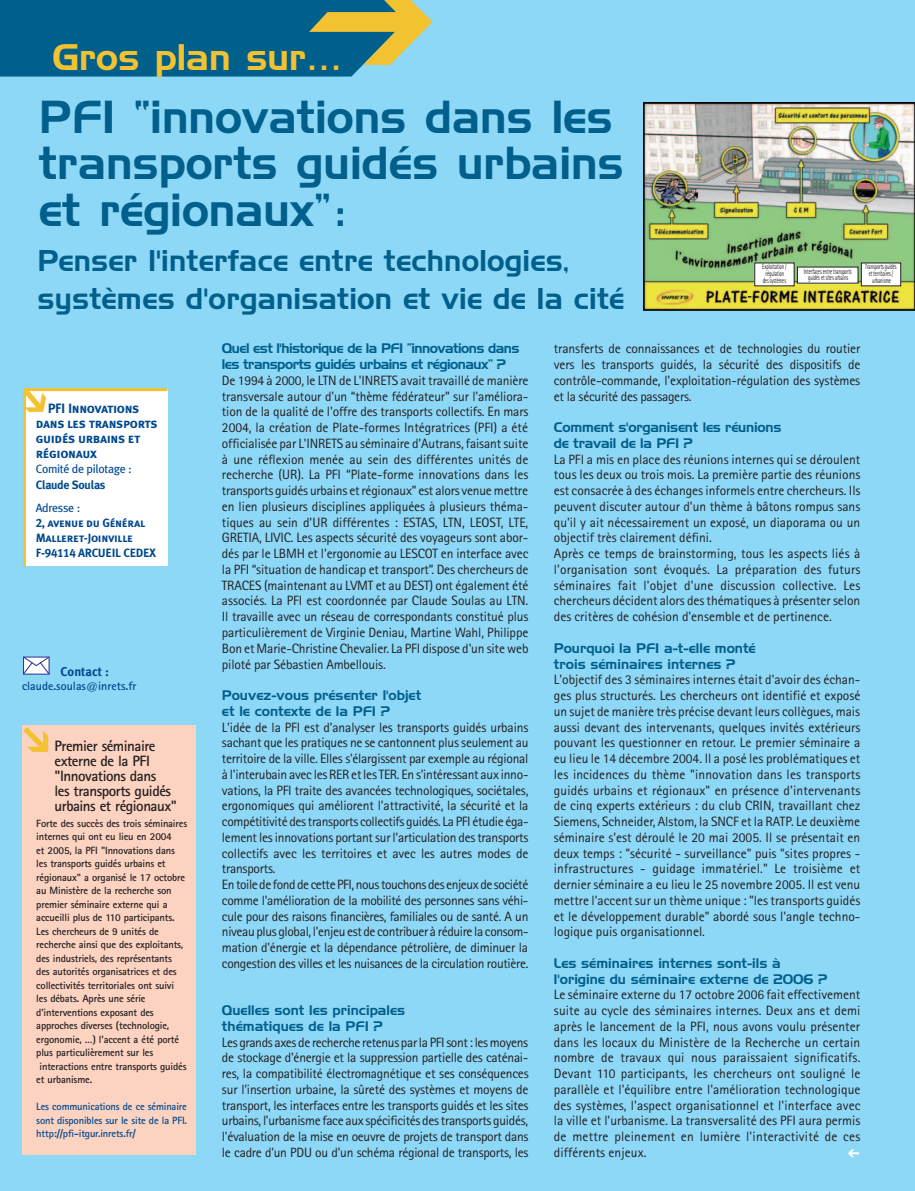
<style>
.page{position:relative;width:915px;height:1191px;background:#fff}
.page>*{position:absolute;margin:0;border:0;box-sizing:border-box;transform-origin:0 0}
.t1{font:45px/46.5px "Handel Gothic BT";color:#015f8b}
.t2{font:36px "Handel Gothic BT";color:#f2c231}
.t3{font:29.25px/37.5px "Handel Gothic BT";letter-spacing:.01em;color:#015f8b}
.t4{font:700 15px/15px "Rotis Sans Serif";letter-spacing:-.03em;color:#231f20}
.t5{font:13.5px/15.8px "Rotis Sans Serif";letter-spacing:-.01em;color:#231f20;text-align:justify}
.t6{font:13.5px/15.8px "Handel Gothic BT";color:#015f8b}
.t7{font:13.5px/15.8px "Handel Gothic BT";letter-spacing:-.04em;color:#015f8b}
.t8{font:13.5px/15px "Meta Plus Bold Caps";letter-spacing:-.025em;color:#01498e}
.t9{font:700 12.75px "Meta Plus";color:#01498e}
.t10{font:12px/15px "Meta Plus Bold Caps";letter-spacing:-.025em;color:#01498e}
.t11{font:12px "Meta Plus";letter-spacing:-.03em;color:#01498e}
.t12{font:700 12px "Rotis Sans Serif";color:#01498e}
.t13{font:700 12px "Meta Plus";letter-spacing:-.03em;color:#01498e}
.t14{font:700 10.5px "Rotis Sans Serif";letter-spacing:-.015em;color:#231f20}
.t15{font:700 10.5px/13.5px "Rotis Sans Serif";letter-spacing:-.015em;color:#01498e;text-align:justify}
.t16{font:7.5px/6.8px "Rotis Sans Serif";letter-spacing:-.02em;color:#231f20;text-align:center;scale:.65 1}
</style>
<div class="page">
<div style="left:0;top:0;width:914px;height:1191px;background:#8dd7f7"></div>
<svg style="left:0;top:0;width:432px;height:77px;background:#216f88"></svg>
<svg style="left:23px;top:656px;width:27px;height:19px"></svg>
<div style="left:23px;top:389px;width:144px;height:177px;background:#fff"></div>
<hr style="left:23px;top:388px;width:3px;height:178px;background:#f2c231">
<hr style="left:25px;top:388px;width:142px;height:3px;background:#f2c231">
<img style="left:643px;top:102px;width:271px;height:208px">
<div style="left:754px;top:263px;width:39px;height:23px;background:#fff"></div>
<div style="left:861px;top:263px;width:39px;height:23px;background:#fff"></div>
<div style="left:797px;top:267px;width:60px;height:16px;background:#fff"></div>
<div style="left:22px;top:725px;width:173px;height:429px;background:#fcd2c0"></div>
<svg style="left:23px;top:388px;width:29px;height:4px"></svg>
<h2 class="t2" style="left:53px;top:44px;width:291px">Gros plan sur…</h2>
<h1 class="t1" style="left:39px;top:97px;width:586px">PFI “innovations dans les transports guidés urbains et régionaux” :</h1>
<h3 class="t3" style="left:37px;top:245px;width:588px">Penser l'interface entre technologies, systèmes d'organisation et vie de la cité</h3>
<p class="t16" style="left:762px;top:264px;width:39px">Exploitation / régulation des systèmes</p>
<p class="t16" style="left:865px;top:264px;width:50px">Transports guidés et territoires / urbanisme</p>
<p class="t16" style="left:803px;top:268px;width:75px">Interfaces entre transports guidés et sites urbains</p>
<p class="t8" style="left:36px;top:401px;width:123px;text-indent:12px">PFI Innovations dans les transports guidés urbains et régionaux</p>
<p class="t11" style="left:36px;top:462px;width:97px">Comité de pilotage :</p>
<p class="t13" style="left:36px;top:477px;width:71px">Claude Soulas</p>
<p class="t11" style="left:36px;top:501px;width:46px">Adresse :</p>
<p class="t10" style="left:36px;top:515px;width:122px">2, avenue du Général<br>Malleret-Joinville<br>F-94114 ARCUEIL CEDEX</p>
<p class="t9" style="left:61px;top:664px;width:50px">Contact :</p>
<p class="t12" style="left:22px;top:681px;width:116px">claude.soulas@inrets.fr</p>
<p class="t4" style="left:54px;top:740px;width:124px">Premier séminaire externe de la PFI "Innovations dans<br>les transports guidés urbains et régionaux"</p>
<p class="t14" style="left:36px;top:819px;width:152px">Forte des succès des trois séminaires</p>
<p class="t14" style="left:36px;top:833px;width:137px">internes qui ont eu lieu en 2004</p>
<p class="t14" style="left:36px;top:846px;width:140px">et 2005, la PFI "Innovations dans</p>
<p class="t14" style="left:36px;top:860px;width:131px">les transports guidés urbains et</p>
<p class="t14" style="left:36px;top:873px;width:150px">régionaux" a organisé le 17 octobre</p>
<p class="t14" style="left:36px;top:887px;width:137px">au Ministère de la recherche son</p>
<p class="t14" style="left:36px;top:900px;width:133px">premier séminaire externe qui a</p>
<p class="t14" style="left:36px;top:914px;width:140px">accueilli plus de 110 participants.</p>
<p class="t14" style="left:36px;top:927px;width:124px">Les chercheurs de 9 unités de</p>
<p class="t14" style="left:36px;top:941px;width:148px">recherche ainsi que des exploitants,</p>
<p class="t14" style="left:36px;top:954px;width:137px">des industriels, des représentants</p>
<p class="t14" style="left:36px;top:968px;width:142px">des autorités organisatrices et des</p>
<p class="t14" style="left:36px;top:981px;width:139px">collectivités territoriales ont suivi</p>
<p class="t14" style="left:36px;top:995px;width:111px">les débats. Après une série</p>
<p class="t14" style="left:36px;top:1008px;width:119px">d’interventions exposant des</p>
<p class="t14" style="left:36px;top:1022px;width:134px">approches diverses (technologie,</p>
<p class="t14" style="left:36px;top:1035px;width:144px">ergonomie, …) l’accent a été porté</p>
<p class="t14" style="left:36px;top:1049px;width:118px">plus particulièrement sur les</p>
<p class="t14" style="left:40px;top:1062px;width:148px">interactions entre transports guidés</p>
<p class="t14" style="left:36px;top:1076px;width:57px">et urbanisme.</p>
<p class="t15" style="left:36px;top:1101px;width:152px">Les communications de ce séminaire sont disponibles sur le site de la PFI. http://pfi-itgur.inrets.fr/</p>
<p class="t7" style="left:222px;top:342px;width:299px">Quel est l'historique de la PFI “innovations dans les transports guidés urbains et régionaux” ?</p>
<p class="t5" style="left:222px;top:374px;width:308px">De 1994 à 2000, le LTN de L'INRETS avait travaillé de manière transversale autour d'un “thème fédérateur” sur l'améliora&shy;tion de la qualité de l'offre des transports collectifs. En mars 2004, la création de Plate-formes Intégratrices (PFI) a été officialisée par L'INRETS au séminaire d'Autrans, faisant suite à une réflexion menée au sein des différentes unités de recherche (UR). La PFI “Plate-forme innovations dans les transports guidés urbains et régionaux” est alors venue mettre en lien plusieurs disciplines appliquées à plusieurs théma&shy;tiques au sein d'UR différentes : ESTAS, LTN, LEOST, LTE, GRETIA, LIVIC. Les aspects sécurité des voyageurs sont abor&shy;dés par le LBMH et l'ergonomie au LESCOT en interface avec la PFI “situation de handicap et transport”. Des chercheurs de TRACES (maintenant au LVMT et au DEST) ont également été associés. La PFI est coordonnée par Claude Soulas au LTN.<br>Il travaille avec un réseau de correspondants constitué plus particulièrement de Virginie Deniau, Martine Wahl, Philippe Bon et Marie-Christine Chevalier. La PFI dispose d'un site web piloté par Sébastien Ambellouis.</p>
<p class="t6" style="left:222px;top:688px;width:201px">Pouvez-vous présenter l'objet et le contexte de la PFI ?</p>
<p class="t5" style="left:222px;top:720px;width:308px;text-align:left">L'idée de la PFI est d'analyser les transports guidés urbains sachant que les pratiques ne se cantonnent plus seulement au territoire de la ville. Elles s'élargissent par exemple au régional à l'interubain avec les RER et les TER. En s'intéressant aux inno&shy;vations, la PFI traite des avancées technologiques, sociétales, ergonomiques qui améliorent l'attractivité, la sécurité et la compétitivité des transports collectifs guidés. La PFI étudie éga&shy;lement les innovations portant sur l'articulation des transports collectifs avec les territoires et avec les autres modes de transports.<br>En toile de fond de cette PFI, nous touchons des enjeux de société comme l'amélioration de la mobilité des personnes sans véhi&shy;cule pour des raisons financières, familiales ou de santé. A un niveau plus global, l'enjeu est de contribuer à réduire la consom&shy;mation d'énergie et la dépendance pétrolière, de diminuer la congestion des villes et les nuisances de la circulation routière.</p>
<p class="t6" style="left:222px;top:1003px;width:185px">Quelles sont les principales thématiques de la PFI ?</p>
<p class="t5" style="left:222px;top:1035px;width:308px">Les grands axes de recherche retenus par la PFI sont : les moyens de stockage d'énergie et la suppression partielle des caténai&shy;res, la compatibilité électromagnétique et ses conséquences sur l'insertion urbaine, la sûreté des systèmes et moyens de transport, les interfaces entre les transports guidés et les sites urbains, l'urbanisme face aux spécificités des transports guidés, l'évaluation de la mise en oeuvre de projets de transport dans le cadre d'un PDU ou d'un schéma régional de transports, les</p>
<p class="t5" style="left:553px;top:342px;width:308px">transferts de connaissances et de technologies du routier vers les transports guidés, la sécurité des dispositifs de contrôle-commande, l'exploitation-régulation des systèmes et la sécurité des passagers.</p>
<p class="t6" style="left:553px;top:421px;width:229px">Comment s'organisent les réunions de travail de la PFI ?</p>
<p class="t5" style="left:553px;top:452px;width:308px;text-align:left">La PFI a mis en place des réunions internes qui se déroulent tous les deux ou trois mois. La première partie des réunions est consacrée à des échanges informels entre chercheurs. Ils peuvent discuter autour d'un thème à bâtons rompus sans qu'il y ait nécessairement un exposé, un diaporama ou un objectif très clairement défini.<br>Après ce temps de brainstorming, tous les aspects liés à l'organisation sont évoqués. La préparation des futurs séminaires fait l'objet d'une discussion collective. Les chercheurs décident alors des thématiques à présenter selon des critères de cohésion d'ensemble et de pertinence.</p>
<p class="t6" style="left:553px;top:641px;width:203px">Pourquoi la PFI a-t-elle monté trois séminaires internes ?</p>
<p class="t5" style="left:553px;top:673px;width:308px">L'objectif des 3 séminaires internes était d'avoir des échan&shy;ges plus structurés. Les chercheurs ont identifié et exposé un sujet de manière très précise devant leurs collègues, mais aussi devant des intervenants, quelques invités extérieurs pouvant les questionner en retour. Le premier séminaire a eu lieu le 14 décembre 2004. Il a posé les problématiques et les incidences du thème "innovation dans les transports guidés urbains et régionaux" en présence d'intervenants de cinq experts extérieurs : du club CRIN, travaillant chez Siemens, Schneider, Alstom, la SNCF et la RATP. Le deuxième séminaire s’est déroulé le 20 mai 2005. Il se présentait en deux temps : "sécurité - surveillance" puis "sites propres - infrastructures - guidage immatériel." Le troisième et dernier séminaire a eu lieu le 25 novembre 2005. Il est venu mettre l'accent sur un thème unique : "les transports guidés et le développement durable" abordé sous l'angle techno&shy;logique puis organisationnel.</p>
<p class="t6" style="left:553px;top:956px;width:275px">Les séminaires internes sont-ils à l'origine du séminaire externe de 2006 ?</p>
<p class="t5" style="left:553px;top:988px;width:308px">Le séminaire externe du 17 octobre 2006 fait effectivement suite au cycle des séminaires internes. Deux ans et demi après le lancement de la PFI, nous avons voulu présenter dans les locaux du Ministère de la Recherche un certain nombre de travaux qui nous paraissaient significatifs.<br>Devant 110 participants, les chercheurs ont souligné le parallèle et l'équilibre entre l'amélioration technologique des systèmes, l'aspect organisationnel et l'interface avec la ville et l'urbanisme. La transversalité des PFI aura permis de mettre pleinement en lumière l'interactivité de ces différents enjeux.</p>
</div>
